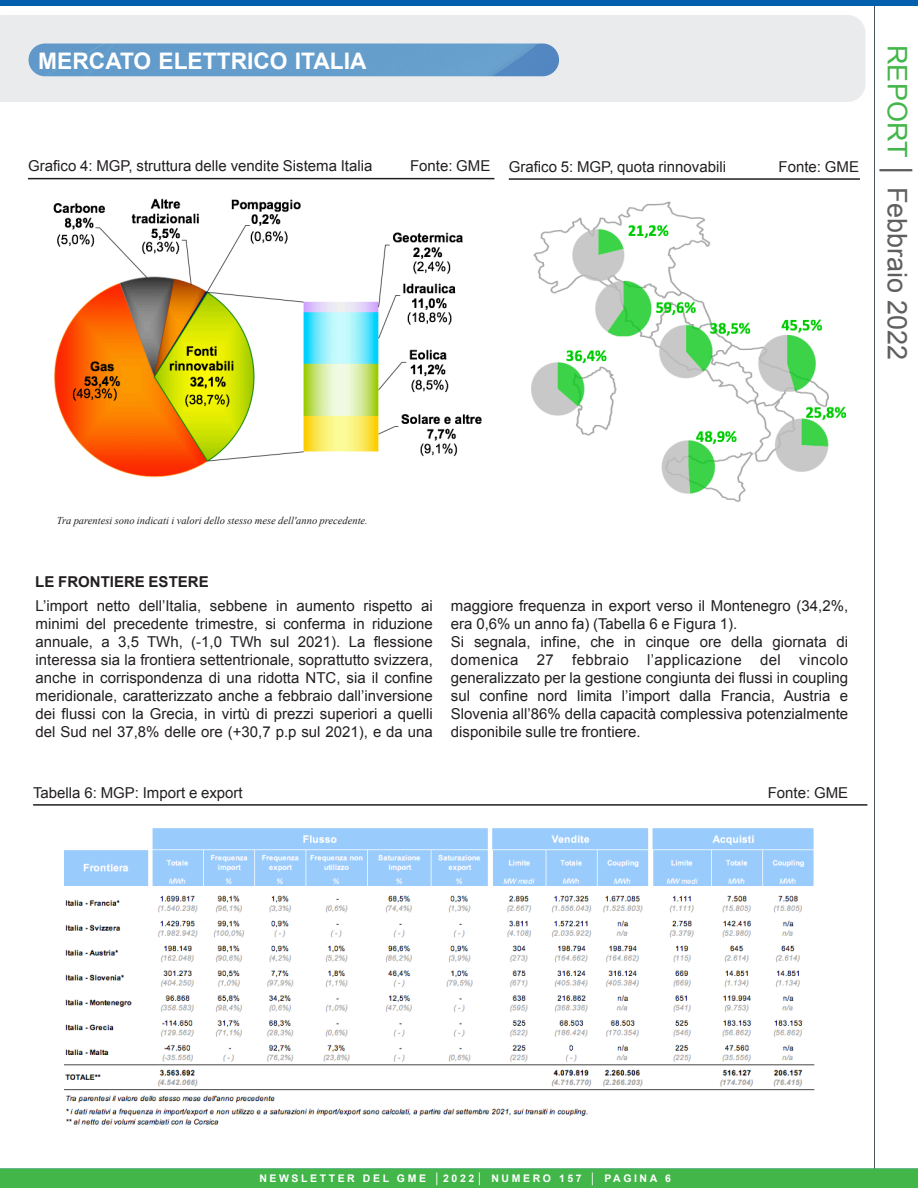
<style>
.page{position:relative;width:918px;height:1188px;background:#fff}
.page>*{position:absolute;margin:0;border:0;box-sizing:border-box;transform-origin:0 0}
.titolo_arancio_più_p{font:27px "Arial";color:#5f5f62}
.t1{font:22.8px "Arial Bold MT SC800";color:#fff}
.sottolineato{font:15px/18px "Arial";color:#231f20;text-align:justify}
.didascalia{font:700 15px "Arial";color:#231f20}
.t2{font:10.5px "Arial Bold MT SC800";letter-spacing:.245em;color:#fff}
.t3{font:italic 10.5px "Times New Roman";color:#231f20}
.s1{color:#42b649}
</style>
<div class="page">
<hr style="left:874px;top:3px;width:1px;height:1185px;background:#49565e">
<div style="left:0;top:1168px;width:918px;height:20px;background:#42b649"></div>
<div style="left:0;top:0;width:918px;height:6px;background:#015fae"></div>
<div style="left:0;top:15px;width:865px;height:87px;background:#eaebec"></div>
<img style="left:28px;top:44px;width:531px;height:32px;border-radius:16px">
<hr style="left:28px;top:178px;width:466px;height:1px;background:#231f20">
<hr style="left:509px;top:178px;width:351px;height:2px;background:#231f20">
<hr style="left:33px;top:804px;width:834px;height:2px;background:#231f20">
<img style="left:53px;top:198px;width:429px;height:280px">
<img style="left:531px;top:201px;width:316px;height:301px">
<img style="left:64px;top:828px;width:751px;height:297px">
<p class="t1" style="left:38px;top:46px;width:18px">MER</p>
<p class="t1" style="left:89px;top:46px;width:115px">CATO ELETTR</p>
<p class="t1" style="left:247px;top:46px;width:121px">ICO ITALIA</p>
<p class="titolo_arancio_più_p" style="left:915px;top:45px;width:317px;rotate:90deg"><span class="s1">REPORT</span> │ Febbraio 2022</p>
<p class="sottolineato" style="left:28px;top:157px;width:346px">Grafico 4: MGP, struttura delle vendite Sistema Italia</p>
<p class="sottolineato" style="left:410px;top:157px;width:82px">Fonte: GME</p>
<p class="sottolineato" style="left:509px;top:158px;width:219px">Grafico 5: MGP, quota rinnovabili</p>
<p class="sottolineato" style="left:779px;top:158px;width:82px">Fonte: GME</p>
<p class="t3" style="left:57px;top:513px;width:313px">Tra parentesi sono indicati i valori dello stesso mese dell'anno precedente.</p>
<p class="didascalia" style="left:35px;top:572px;width:175px">LE FRONTIERE ESTERE</p>
<p class="sottolineato" style="left:36px;top:596px;width:399px">L’import netto dell’Italia, sebbene in aumento rispetto ai minimi del precedente trimestre, si conferma in riduzione annuale, a 3,5 TWh, (-1,0 TWh sul 2021). La flessione interessa sia la frontiera settentrionale, soprattutto svizzera, anche in corrispondenza di una ridotta NTC, sia il confine meridionale, caratterizzato anche a febbraio dall’inversione dei flussi con la Grecia, in virtù di prezzi superiori a quelli del Sud nel 37,8% delle ore (+30,7 p.p sul 2021), e da una</p>
<p class="sottolineato" style="left:451px;top:596px;width:399px">maggiore frequenza in export verso il Montenegro (34,2%, era 0,6% un anno fa) (Tabella 6 e Figura 1).</p>
<p class="sottolineato" style="left:451px;top:632px;width:399px">Si segnala, infine, che in cinque ore della giornata di domenica 27 febbraio l’applicazione del vincolo generalizzato per la gestione congiunta dei flussi in coupling sul confine nord limita l’import dalla Francia, Austria e Slovenia all’86% della capacità complessiva potenzialmente disponibile sulle tre frontiere.</p>
<p class="sottolineato" style="left:33px;top:784px;width:211px">Tabella 6: MGP: Import e export</p>
<p class="sottolineato" style="left:768px;top:784px;width:82px">Fonte: GME</p>
<p class="t2" style="left:259px;top:1171px;width:399px">NEWSL ETTER DEL GME │2022│ NU MERO 157 │ PAGI NA</p>
<p class="t2" style="left:665px;top:1171px;width:7px">6</p>
<p class="t2" style="left:217px;top:1173px;width:496px">NEWSL ETTER DEL GME │ FEBB RAI O 2010 │ NU MERO 25 │ PAGI NA 6</p>
</div>
